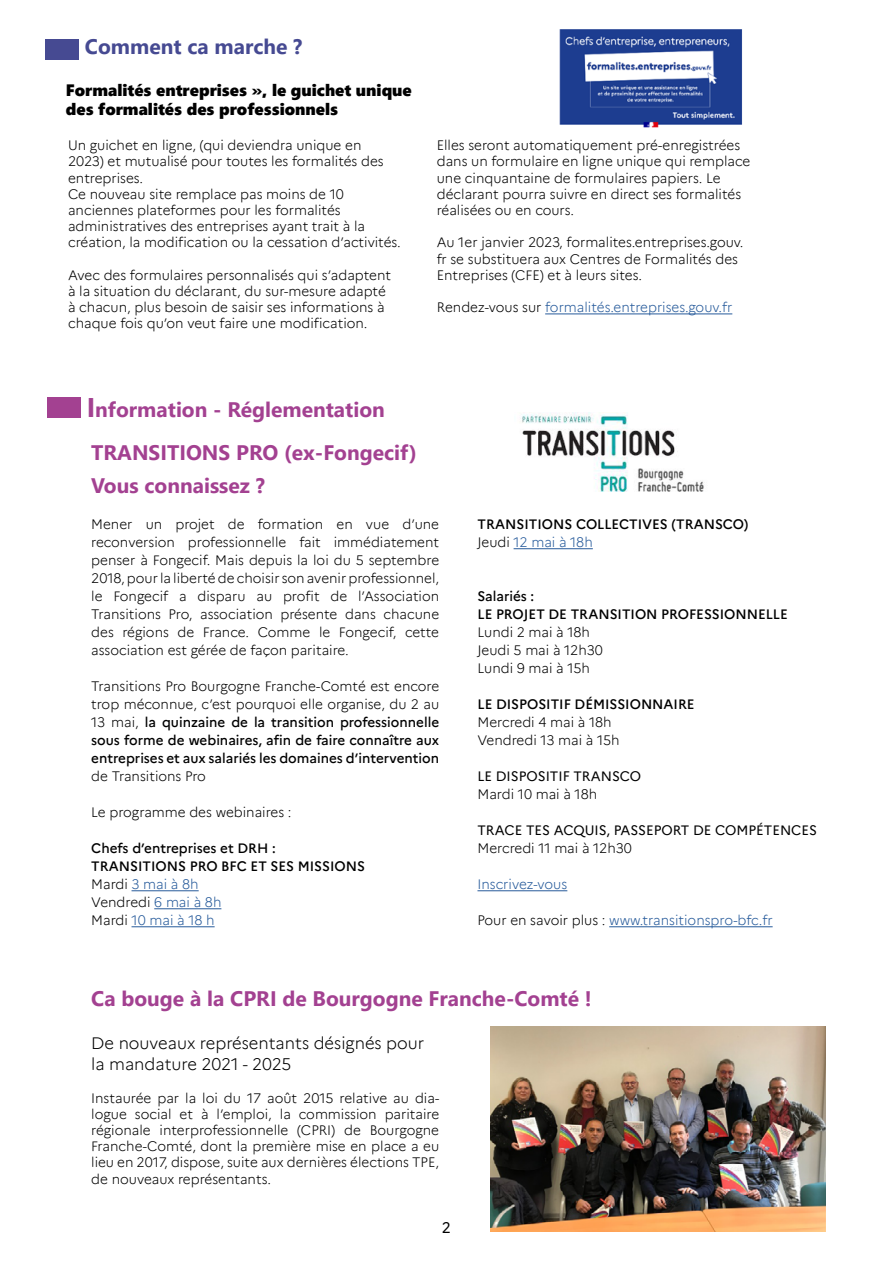
<style>
.page{position:relative;width:893px;height:1263px;background:#fff}
.page>*{position:absolute;margin:0;border:0;box-sizing:border-box;transform-origin:0 0}
.t1{font:700 21px/43.8px "Segoe UI";color:#a34191}
.t2{font:700 21px "Segoe UI";color:#464a92}
.t3{font:16.5px/19.8px "Segoe UI Black";color:#000}
.t4{font:300 16.5px/21.6px "Marianne";color:#000}
.t5{font:15px "Marianne";color:#000}
.t6{font:300 13.5px/16.2px "Marianne";color:#000}
.t7{font:500 13.5px/18px "Marianne";color:#000}
.t8{font:300 13.5px "Marianne";color:#275b9b}
.t9{font:13.5px "Marianne";color:#000}
.s1{color:#000}
.s2{font-size:27px}
.s3{font-weight:300}
.s4{font-weight:300;color:#275b9b}
</style>
<div class="page">
<div style="left:47px;top:397px;width:33px;height:20px;background:#a34191"></div>
<hr style="left:132px;top:890px;width:67px;height:1px;background:#275b9b">
<hr style="left:154px;top:908px;width:67px;height:1px;background:#275b9b">
<hr style="left:132px;top:926px;width:83px;height:1px;background:#275b9b">
<hr style="left:514px;top:548px;width:79px;height:1px;background:#275b9b">
<hr style="left:477px;top:890px;width:90px;height:1px;background:#275b9b">
<hr style="left:609px;top:926px;width:164px;height:1px;background:#275b9b">
<img style="left:522px;top:412px;width:182px;height:80px">
<div style="left:45px;top:39px;width:34px;height:21px;background:#464a92"></div>
<img style="left:560px;top:29px;width:183px;height:99px">
<hr style="left:545px;top:314px;width:187px;height:1px;background:#275b9b">
<img style="left:491px;top:1026px;width:334px;height:206px">
<h1 class="t2" style="left:85px;top:27px;width:219px">Comment ca marche ?</h1>
<p class="t3" style="left:66px;top:79px;width:348px">Formalités entreprises », le guichet unique des formalités des professionnels</p>
<p class="t6" style="left:68px;top:136px;width:334px">Un guichet en ligne, (qui deviendra unique en<br>2023) et mutualisé pour toutes les formalités des entreprises.<br>Ce nouveau site remplace pas moins de 10 anciennes plateformes pour les formalités administratives des entreprises ayant trait à la création, la modification ou la cessation d’activités.</p>
<p class="t6" style="left:68px;top:266px;width:325px">Avec des formulaires personnalisés qui s’adaptent à la situation du déclarant, du sur-mesure adapté à chacun, plus besoin de saisir ses informations à chaque fois qu’on veut faire une modification.</p>
<p class="t6" style="left:437px;top:136px;width:315px">Elles seront automatiquement pré-enregistrées dans un formulaire en ligne unique qui remplace une cinquantaine de formulaires papiers. Le déclarant pourra suivre en direct ses formalités réalisées ou en cours.</p>
<p class="t6" style="left:437px;top:233px;width:308px">Au 1er janvier 2023, formalites.entreprises.gouv. fr se substituera aux Centres de Formalités des<br>Entreprises (CFE) et à leurs sites.</p>
<p class="t8" style="left:437px;top:297px;width:297px"><span class="s1">Rendez-vous sur</span> formalités.entreprises.gouv.fr</p>
<h1 class="t1" style="left:87px;top:386px;width:332px"><span class="s2">I</span>nformation - Réglementation<br>TRANSITIONS PRO (ex-Fongecif)</h1>
<h1 class="t1" style="left:91px;top:462px;width:175px">Vous connaissez ?</h1>
<p class="t6" style="left:91px;top:514px;width:349px;line-height:18px;text-align:justify">Mener un projet de formation en vue d’une reconversion professionnelle fait immédiatement penser à Fongecif. Mais depuis la loi du 5 septembre 2018, pour la liberté de choisir son avenir professionnel, le Fongecif a disparu au profit de l’Association Transitions Pro, association présente dans chacune des régions de France. Comme le Fongecif, cette association est gérée de façon paritaire.</p>
<p class="t7" style="left:91px;top:676px;width:349px;text-align:justify"><span class="s3">Transitions Pro Bourgogne Franche-Comté est encore trop méconnue, c’est pourquoi elle organise, du 2 au 13 mai,</span> la quinzaine de la transition professionnelle sous forme de webinaires, afin de faire connaître aux entreprises et aux salariés les domaines d’intervention</p>
<p class="t6" style="left:91px;top:767px;width:116px">de Transitions Pro</p>
<p class="t6" style="left:91px;top:803px;width:202px">Le programme des webinaires :</p>
<p class="t7" style="left:91px;top:838px;width:275px">Chefs d’entreprises et DRH :<br>TRANSITIONS PRO BFC ET SES MISSIONS<br><span class="s3">Mardi</span> <span class="s4">3 mai à 8h<br></span><span class="s3">Vendredi</span> <span class="s4">6 mai à 8h<br></span><span class="s3">Mardi</span> <span class="s4">10 mai à 18 h</span></p>
<p class="t7" style="left:477px;top:514px;width:272px">TRANSITIONS COLLECTIVES (TRANSCO)<br><span class="s3">Jeudi</span> <span class="s4">12 mai à 18h</span></p>
<p class="t7" style="left:477px;top:586px;width:312px">Salariés :<br>LE PROJET DE TRANSITION PROFESSIONNELLE</p>
<p class="t6" style="left:477px;top:622px;width:127px;line-height:18px">Lundi 2 mai à 18h<br>Jeudi 5 mai à 12h30<br>Lundi 9 mai à 15h</p>
<p class="t7" style="left:477px;top:694px;width:219px">LE DISPOSITIF DÉMISSIONNAIRE</p>
<p class="t6" style="left:477px;top:712px;width:144px;line-height:18px">Mercredi 4 mai à 18h<br>Vendredi 13 mai à 15h</p>
<p class="t9" style="left:477px;top:766px;width:165px">LE DISPOSITIF TRANSCO</p>
<p class="t6" style="left:477px;top:785px;width:121px">Mardi 10 mai à 18h</p>
<p class="t9" style="left:477px;top:820px;width:341px">TRACE TES ACQUIS, PASSEPORT DE COMPÉTENCES</p>
<p class="t6" style="left:477px;top:839px;width:156px">Mercredi 11 mai à 12h30</p>
<p class="t8" style="left:477px;top:874px;width:91px">Inscrivez-vous</p>
<p class="t8" style="left:477px;top:910px;width:297px"><span class="s1">Pour en savoir plus :</span> www.transitionspro-bfc.fr</p>
<h1 class="t1" style="left:91px;top:975px;width:502px">Ca bouge à la CPRI de Bourgogne Franche-Comté !</h1>
<p class="t4" style="left:91px;top:1030px;width:335px">De nouveaux représentants désignés pour la mandature 2021 - 2025</p>
<p class="t6" style="left:91px;top:1088px;width:349px;text-align:justify">Instaurée par la loi du 17 août 2015 relative au dia&shy;logue social et à l’emploi, la commission paritaire régionale interprofessionnelle (CPRI) de Bourgogne Franche-Comté, dont la première mise en place a eu lieu en 2017, dispose, suite aux dernières élections TPE, de nouveaux représentants.</p>
<p class="t5" style="left:442px;top:1216px;width:10px">2</p>
</div>
